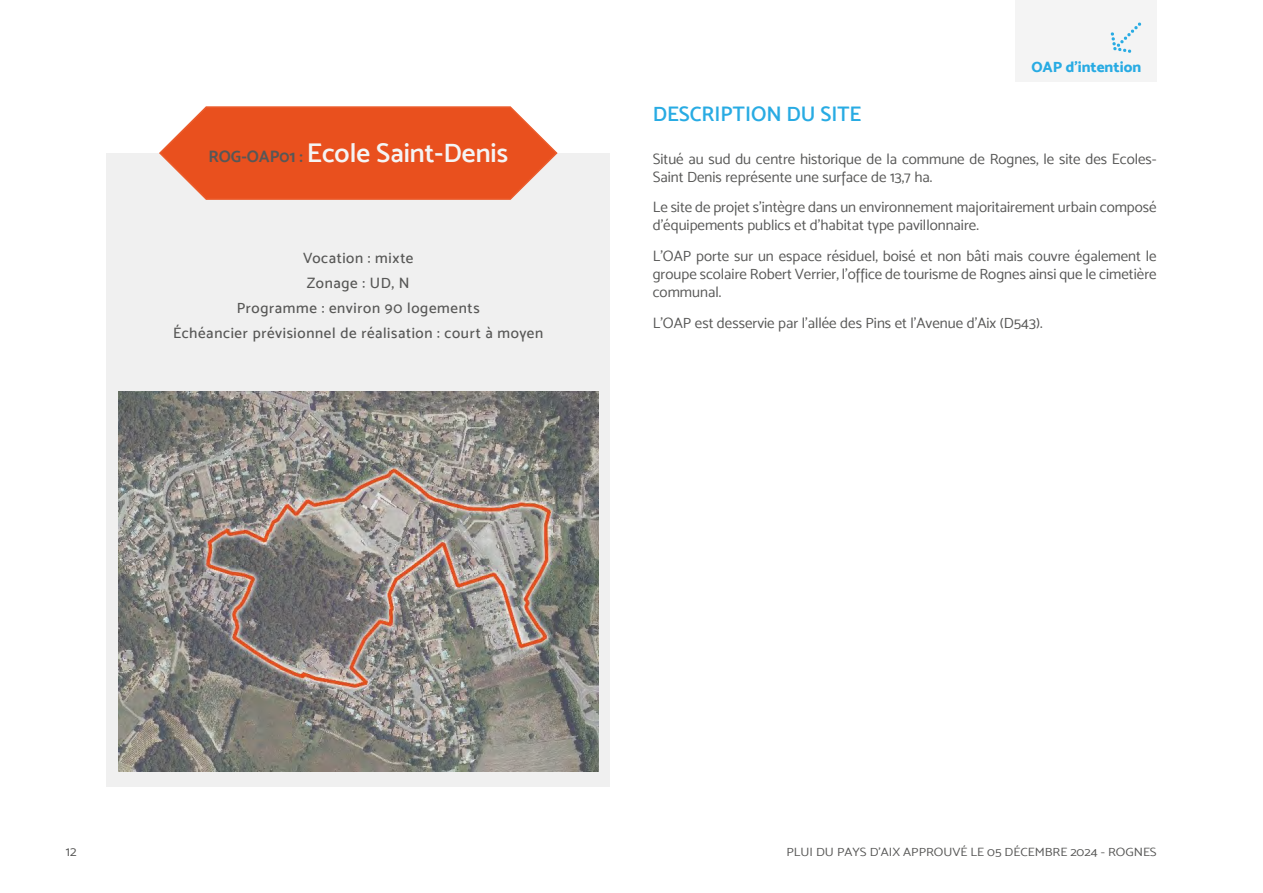
<style>
.page{position:relative;width:1263px;height:893px;background:#fff}
.page>*{position:absolute;margin:0;border:0;box-sizing:border-box;transform-origin:0 0}
.Nom_OAP{font:27px "Mosk Semi Bold 600";color:#f4f4f4}
.Titre_3_-_bleu{font:21px "Mosk Semi Bold 600";color:#28abe3}
.t1{font:15px/18px "Mosk Normal 400";color:#575756}
.Encadré{font:15px "Mosk Medium 500";letter-spacing:.045em;color:#575756}
.t2{font:15px "Mosk Extra Bold 800";color:#28abe3}
.t3{font:13.5px "Mosk Normal 400";color:#575756}
.t4{font:12px "Mosk Normal 400";color:#575756;scale:1.1 1}
.s1{font-family:"Mosk Bold 700";font-size:16.5px;color:#575756}
</style>
<div class="page">
<div style="left:106px;top:153px;width:504px;height:634px;background:#f0f0f0"></div>
<svg style="left:159px;top:106px;width:399px;height:94px;background:#ea6439"></svg>
<img style="left:119px;top:391px;width:479px;height:381px">
<div style="left:1015px;top:0;width:142px;height:81px;background:#f4f4f4"></div>
<svg style="left:1110px;top:22px;width:31px;height:31px"></svg>
<p class="Nom_OAP" style="left:208px;top:137px;width:301px"><span class="s1">ROG-OAP01 :</span> Ecole Saint-Denis</p>
<p class="Encadré" style="left:303px;top:249px;width:112px">Vocation : mixte</p>
<p class="Encadré" style="left:307px;top:274px;width:104px">Zonage : UD, N</p>
<p class="Encadré" style="left:237px;top:299px;width:244px">Programme : environ 90 logements</p>
<p class="Encadré" style="left:173px;top:324px;width:372px">Échéancier prévisionnel de réalisation : court à moyen</p>
<p class="t2" style="left:1031px;top:57px;width:111px">OAP d'intention</p>
<p class="Titre_3_-_bleu" style="left:653px;top:102px;width:210px">DESCRIPTION DU SITE</p>
<p class="t1" style="left:653px;top:150px;width:505px">Situé au sud du centre historique de la commune de Rognes, le site des Ecoles-<br>Saint Denis représente une surface de 13,7 ha.</p>
<p class="t1" style="left:653px;top:198px;width:505px">Le site de projet s’intègre dans un environnement majoritairement urbain composé d’équipements publics et d’habitat type pavillonnaire.</p>
<p class="t1" style="left:653px;top:247px;width:505px;text-align:justify">L’OAP porte sur un espace résiduel, boisé et non bâti mais couvre également le groupe scolaire Robert Verrier, l’office de tourisme de Rognes ainsi que le cimetière communal.</p>
<p class="t1" style="left:653px;top:314px;width:391px">L’OAP est desservie par l’allée des Pins et l’Avenue d’Aix (D543).</p>
<p class="t3" style="left:66px;top:843px;width:12px">12</p>
<p class="t4" style="left:786px;top:844px;width:338px">PLUI DU PAYS D'AIX APPROUVÉ LE 05 DÉCEMBRE 2024 - ROGNES</p>
</div>
